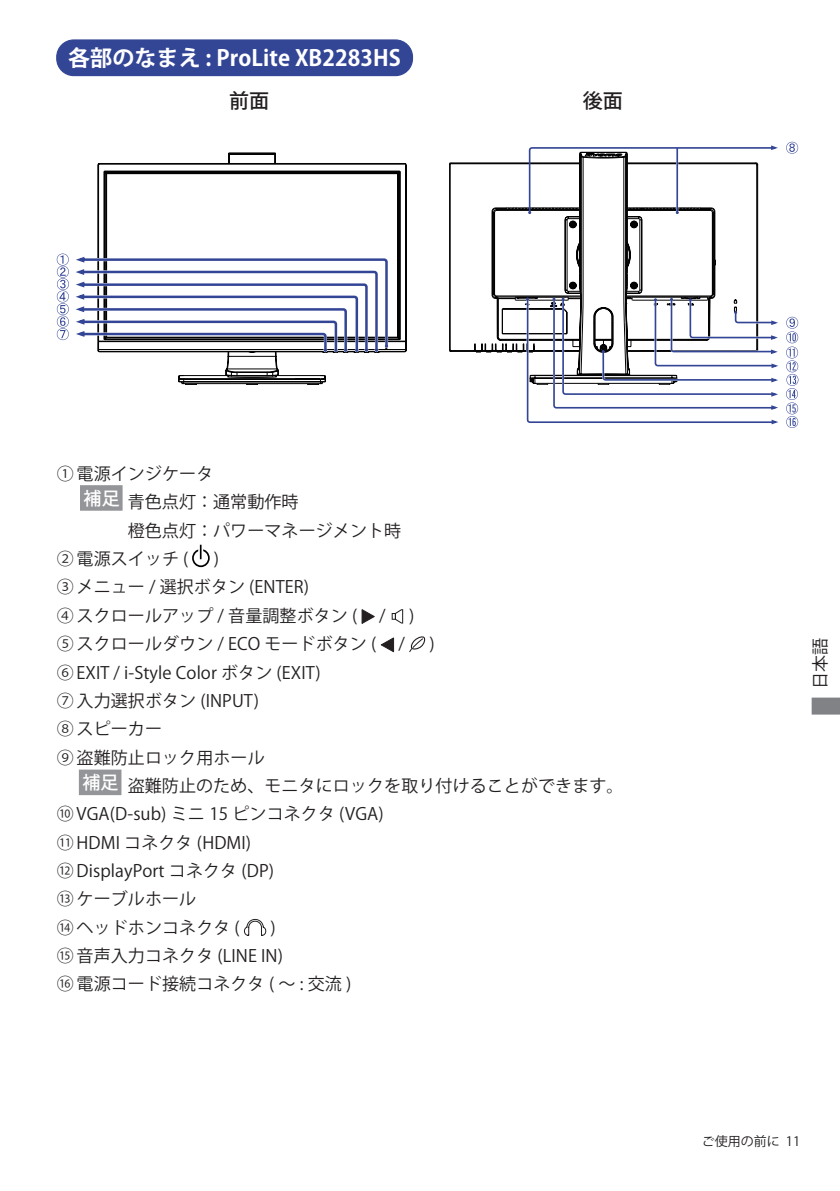
<style>
.page{position:relative;width:840px;height:1191px;background:#fff}
.page>*{position:absolute;margin:0;border:0;box-sizing:border-box;transform-origin:0 0}
.t1{font:700 22px "Koz Go Pro";letter-spacing:.005em;color:#fff}
.t2{font:500 20px "Koz Go Pro";color:#231f20}
.t3{font:500 18px "Koz Go Pro";color:#fff}
.t4{font:17px/28.4px "Koz Go Pro";letter-spacing:.005em;color:#231f20}
.t5{font:13px "Koz Go Pro";color:#231f20}
</style>
<div class="page">
<svg style="left:811px;top:697px;width:28px;height:17px"></svg>
<div style="left:80px;top:485px;width:42px;height:26px;background:#939598;border:2px solid #939598"></div>
<div style="left:79px;top:769px;width:42px;height:26px;background:#939598;border:2px solid #939598"></div>
<svg style="left:361px;top:609px;width:13px;height:15px"></svg>
<svg style="left:391px;top:609px;width:12px;height:14px"></svg>
<svg style="left:380px;top:637px;width:14px;height:15px"></svg>
<svg style="left:409px;top:636px;width:16px;height:16px"></svg>
<svg style="left:244px;top:919px;width:22px;height:16px"></svg>
<div style="left:192px;top:549px;width:17px;height:18px;border:2px solid #000;border-radius:50%"></div>
<svg style="left:198px;top:545px;width:5px;height:14px"></svg>
<svg style="left:200px;top:545px;width:1px;height:14px"></svg>
<svg style="left:98px;top:163px;width:308px;height:222px"></svg>
<svg style="left:57px;top:253px;width:332px;height:101px"></svg>
<svg style="left:449px;top:163px;width:57px;height:190px"></svg>
<svg style="left:506px;top:142px;width:292px;height:286px"></svg>
<div style="left:57px;top:40px;width:355px;height:36px;background:#334595;border-radius:17px"></div>
<div style="left:56px;top:39px;width:357px;height:37px;border:1px solid #334595;border-radius:17px"></div>
<p class="t1" style="left:68px;top:44px;width:334px">各部のなまえ : ProLite XB2283HS</p>
<p class="t2" style="left:229px;top:88px;width:41px">前面</p>
<p class="t2" style="left:582px;top:88px;width:41px">後面</p>
<p class="t4" style="left:57px;top:460px;width:158px">① 電源インジケータ</p>
<p class="t4" style="left:128px;top:488px;width:172px">青色点灯：通常動作時</p>
<p class="t4" style="left:128px;top:517px;width:275px">橙色点灯：パワーマネージメント時</p>
<p class="t4" style="left:57px;top:545px;width:164px">② 電源スイッチ ( 　 )</p>
<p class="t4" style="left:57px;top:573px;width:254px">③ メニュー / 選択ボタン (ENTER)</p>
<p class="t4" style="left:57px;top:602px;width:302px">④ スクロールアップ / 音量調整ボタン (</p>
<p class="t4" style="left:379px;top:602px;width:8px">/</p>
<p class="t4" style="left:409px;top:602px;width:7px">)</p>
<p class="t4" style="left:57px;top:630px;width:321px">⑤ スクロールダウン / ECO モードボタン (</p>
<p class="t4" style="left:398px;top:630px;width:8px">/</p>
<p class="t4" style="left:429px;top:630px;width:7px">)</p>
<p class="t4" style="left:57px;top:658px;width:265px">⑥ EXIT / i-Style Color ボタン (EXIT)</p>
<p class="t4" style="left:57px;top:687px;width:204px">⑦ 入力選択ボタン (INPUT)</p>
<p class="t4" style="left:57px;top:715px;width:107px">⑧ スピーカー</p>
<p class="t4" style="left:57px;top:743px;width:209px">⑨ 盗難防止ロック用ホール</p>
<p class="t4" style="left:128px;top:772px;width:497px">盗難防止のため、モニタにロックを取り付けることができます。</p>
<p class="t4" style="left:57px;top:800px;width:328px">⑩ VGA(D-sub) ミニ 15 ピンコネクタ (VGA)</p>
<p class="t4" style="left:57px;top:828px;width:196px">⑪ HDMI コネクタ (HDMI)</p>
<p class="t4" style="left:57px;top:857px;width:219px">⑫ DisplayPort コネクタ (DP)</p>
<p class="t4" style="left:57px;top:885px;width:141px">⑬ ケーブルホール</p>
<p class="t4" style="left:57px;top:913px;width:184px">⑭ ヘッドホンコネクタ (</p>
<p class="t3" style="left:83px;top:487px;width:38px">補足</p>
<p class="t3" style="left:82px;top:771px;width:38px">補足</p>
<p class="t4" style="left:57px;top:913px;width:296px;text-indent:213px">)<br>⑮ 音声入力コネクタ (LINE IN)<br>⑯ 電源コード接続コネクタ ( ～ : 交流 )</p>
<p class="t4" style="left:806px;top:689px;width:52px;rotate:-90deg">日本語</p>
<p class="t5" style="left:701px;top:1132px;width:100px">ご使用の前に 11</p>
</div>
